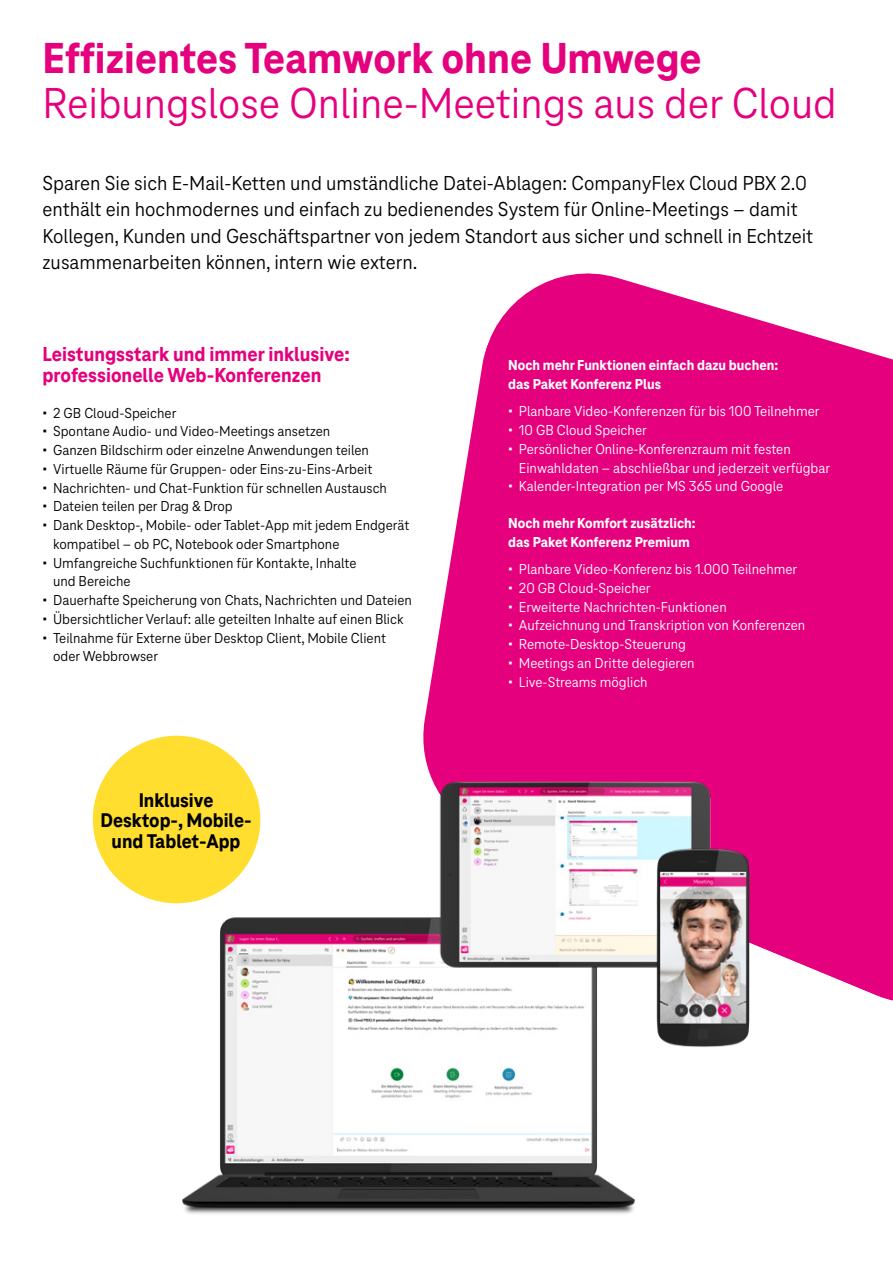
<style>
.page{position:relative;width:893px;height:1263px;background:#fff}
.page>*{position:absolute;margin:0;border:0;box-sizing:border-box;transform-origin:0 0}
.t1{font:45px "Tele Neo";color:#e5007d}
.t2{font:800 45px "Tele Neo";color:#e5007d}
.t3{font:21px/26.2px "Tele Neo";color:#000}
.t4{font:800 21px/21px "Tele Neo";color:#e5007d}
.t5{font:800 20.55px/20.5px "Tele Neo";color:#000;text-align:center}
.t6{font:15px/18.8px "Tele Neo";color:#000}
.t7{font:15px/18.8px "Tele Neo";color:#fff}
.t8{font:800 15px/18.8px "Tele Neo";color:#fff}
.s1{font-weight:800}
</style>
<div class="page">
<svg style="left:423px;top:273px;width:470px;height:728px;background:#e8228e"></svg>
<img style="left:138px;top:893px;width:501px;height:321px">
<img style="left:421px;top:764px;width:310px;height:207px">
<div style="left:93px;top:736px;width:167px;height:167px;background:#ffde2f;border-radius:50%"></div>
<img style="left:639px;top:838px;width:129px;height:209px">
<h1 class="t2" style="left:43px;top:33px;width:661px">Effizientes Teamwork ohne Umwege</h1>
<h1 class="t1" style="left:43px;top:78px;width:796px">Reibungslose Online-Meetings aus der Cloud</h1>
<p class="t3" style="left:43px;top:170px;width:772px">Sparen Sie sich E-Mail-Ketten und umständliche Datei-Ablagen: CompanyFlex Cloud PBX 2.0 enthält ein hochmodernes und einfach zu bedienendes System für Online-Meetings – damit Kollegen, Kunden und Geschäftspartner von jedem Standort aus sicher und schnell in Echtzeit zusammenarbeiten können, intern wie extern.</p>
<h2 class="t4" style="left:43px;top:344px;width:309px">Leistungsstark und immer inklusive: professionelle Web-Konferenzen</h2>
<p class="t6" style="left:43px;top:403px;width:135px"><span class="s1">•</span> 2 GB Cloud-Speicher</p>
<p class="t6" style="left:43px;top:422px;width:289px"><span class="s1">•</span> Spontane Audio- und Video-Meetings ansetzen</p>
<p class="t6" style="left:43px;top:441px;width:328px"><span class="s1">•</span> Ganzen Bildschirm oder einzelne Anwendungen teilen</p>
<p class="t6" style="left:43px;top:460px;width:331px"><span class="s1">•</span> Virtuelle Räume für Gruppen- oder Eins-zu-Eins-Arbeit</p>
<p class="t6" style="left:43px;top:478px;width:346px"><span class="s1">•</span> Nachrichten- und Chat-Funktion für schnellen Austausch</p>
<p class="t6" style="left:43px;top:497px;width:192px"><span class="s1">•</span> Dateien teilen per Drag &amp; Drop</p>
<p class="t6" style="left:53px;top:516px;width:358px;text-indent:-11px"><span class="s1">•</span> Dank Desktop-, Mobile- oder Tablet-App mit jedem Endgerät kompatibel – ob PC, Notebook oder Smartphone</p>
<p class="t6" style="left:53px;top:553px;width:305px;text-indent:-11px"><span class="s1">•</span> Umfangreiche Suchfunktionen für Kontakte, Inhalte und Bereiche</p>
<p class="t6" style="left:43px;top:591px;width:371px"><span class="s1">•</span> Dauerhafte Speicherung von Chats, Nachrichten und Dateien</p>
<p class="t6" style="left:43px;top:610px;width:363px"><span class="s1">•</span> Übersichtlicher Verlauf: alle geteilten Inhalte auf einen Blick</p>
<p class="t6" style="left:53px;top:628px;width:334px;text-indent:-11px"><span class="s1">•</span> Teilnahme für Externe über Desktop Client, Mobile Client oder Webbrowser</p>
<h3 class="t5" style="left:100px;top:790px;width:153px">Inklusive<br>Desktop-, Mobile&shy;und Tablet-App</h3>
<p class="t8" style="left:508px;top:356px;width:271px">Noch mehr Funktionen einfach dazu buchen: das Paket Konferenz Plus</p>
<p class="t7" style="left:508px;top:402px;width:313px"><span class="s1">•</span> Planbare Video-Konferenzen für bis 100 Teilnehmer</p>
<p class="t7" style="left:508px;top:421px;width:140px"><span class="s1">•</span> 10 GB Cloud Speicher</p>
<p class="t7" style="left:519px;top:440px;width:313px;text-indent:-11px"><span class="s1">•</span> Persönlicher Online-Konferenzraum mit festen<br>Einwahldaten – abschließbar und jederzeit verfügbar</p>
<p class="t7" style="left:508px;top:477px;width:277px"><span class="s1">•</span> Kalender-Integration per MS 365 und Google</p>
<p class="t8" style="left:508px;top:514px;width:189px">Noch mehr Komfort zusätzlich: das Paket Konferenz Premium</p>
<p class="t7" style="left:508px;top:560px;width:291px"><span class="s1">•</span> Planbare Video-Konferenz bis 1.000 Teilnehmer</p>
<p class="t7" style="left:508px;top:579px;width:144px"><span class="s1">•</span> 20 GB Cloud-Speicher</p>
<p class="t7" style="left:508px;top:597px;width:220px"><span class="s1">•</span> Erweiterte Nachrichten-Funktionen</p>
<p class="t7" style="left:508px;top:616px;width:299px"><span class="s1">•</span> Aufzeichnung und Transkription von Konferenzen</p>
<p class="t7" style="left:508px;top:635px;width:179px"><span class="s1">•</span> Remote-Desktop-Steuerung</p>
<p class="t7" style="left:508px;top:654px;width:188px"><span class="s1">•</span> Meetings an Dritte delegieren</p>
<p class="t7" style="left:508px;top:672px;width:141px"><span class="s1">•</span> Live-Streams möglich</p>
</div>
